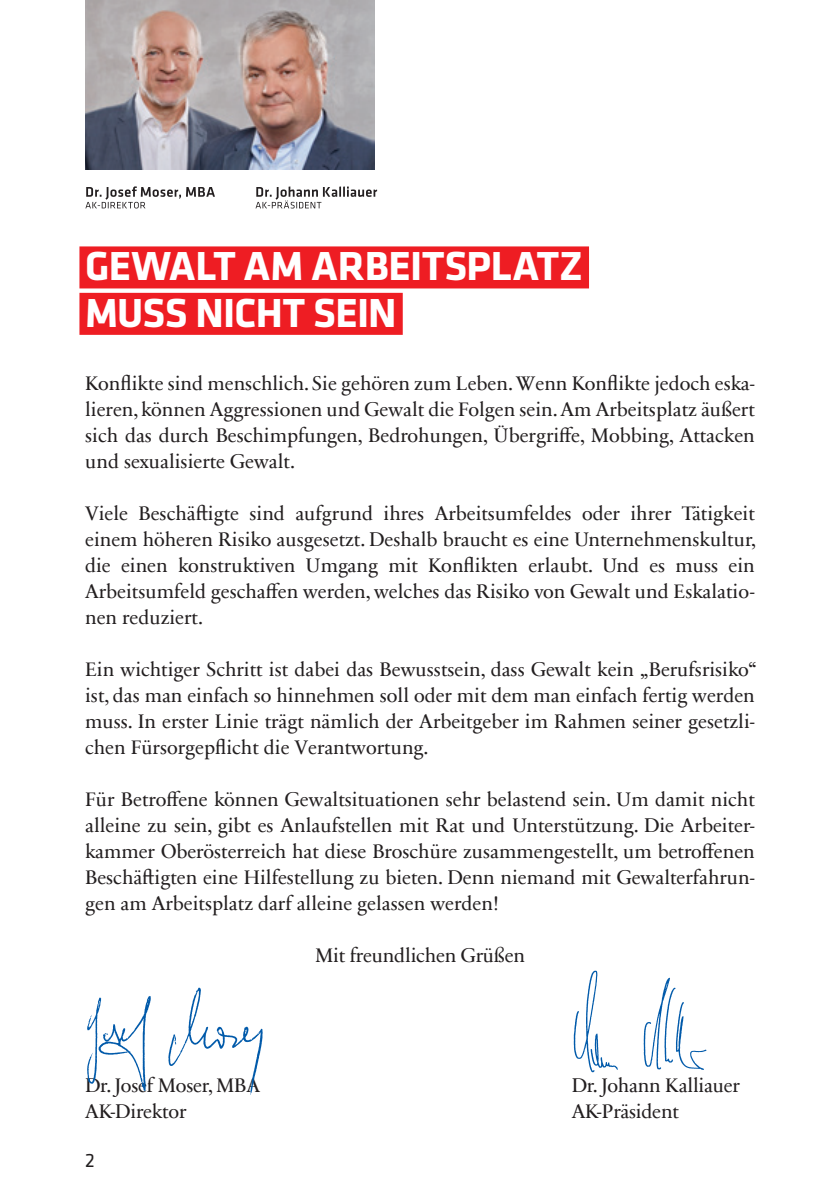
<style>
.page{position:relative;width:840px;height:1191px;background:#fff}
.page>*{position:absolute;margin:0;border:0;box-sizing:border-box;transform-origin:0 0}
.t1{font:700 42px/46.4px "Klavika Basic";letter-spacing:-.015em;color:#fff}
.t2{font:20px/26px "Sabon Next Com";color:#231f20;text-align:justify}
.t3{font:20px "Klavika Basic";color:#231f20}
</style>
<div class="page">
<div style="left:79px;top:246px;width:509px;height:42px;background:#ee1d23"></div>
<div style="left:79px;top:293px;width:323px;height:42px;background:#ee1d23"></div>
<img style="left:87px;top:987px;width:176px;height:107px">
<img style="left:573px;top:970px;width:133px;height:102px">
<img style="left:85px;top:0;width:289px;height:170px">
<svg style="left:255px;top:186px;width:122px;height:22px"></svg>
<svg style="left:85px;top:186px;width:130px;height:22px"></svg>
<h1 class="t1" style="left:85px;top:241px;width:499px">GEWALT AM ARBEITSPLATZ<br>MUSS NICHT SEIN</h1>
<p class="t2" style="left:85px;top:369px;width:670px">Konflikte sind menschlich. Sie gehören zum Leben. Wenn Konflikte jedoch eska&shy;lieren, können Aggressionen und Gewalt die Folgen sein. Am Arbeitsplatz äußert sich das durch Beschimpfungen, Bedrohungen, Übergriffe, Mobbing, Attacken und sexualisierte Gewalt.</p>
<p class="t2" style="left:85px;top:499px;width:672px">Viele Beschäftigte sind aufgrund ihres Arbeitsumfeldes oder ihrer Tätigkeit einem höheren Risiko ausgesetzt. Deshalb braucht es eine Unternehmenskultur, die einen konstruktiven Umgang mit Konflikten erlaubt. Und es muss ein Arbeitsumfeld geschaffen werden, welches das Risiko von Gewalt und Eskalatio&shy;nen reduziert.</p>
<p class="t2" style="left:85px;top:655px;width:672px">Ein wichtiger Schritt ist dabei das Bewusstsein, dass Gewalt kein „Berufsrisiko“ ist, das man einfach so hinnehmen soll oder mit dem man einfach fertig werden muss. In erster Linie trägt nämlich der Arbeitgeber im Rahmen seiner gesetzli&shy;chen Fürsorgepflicht die Verantwortung.</p>
<p class="t2" style="left:85px;top:785px;width:670px">Für Betroffene können Gewaltsituationen sehr belastend sein. Um damit nicht alleine zu sein, gibt es Anlaufstellen mit Rat und Unterstützung. Die Arbeiter&shy;kammer Oberösterreich hat diese Broschüre zusammengestellt, um betroffenen Beschäftigten eine Hilfestellung zu bieten. Denn niemand mit Gewalterfahrun&shy;gen am Arbeitsplatz darf alleine gelassen werden!</p>
<p class="t2" style="left:315px;top:941px;width:211px">Mit freundlichen Grüßen</p>
<p class="t2" style="left:85px;top:1071px;width:176px">Dr. Josef Moser, MBA</p>
<p class="t2" style="left:571px;top:1071px;width:170px">Dr. Johann Kalliauer</p>
<p class="t2" style="left:85px;top:1097px;width:103px">AK-Direktor</p>
<p class="t2" style="left:571px;top:1097px;width:109px">AK-Präsident</p>
<p class="t3" style="left:85px;top:1147px;width:11px">2</p>
</div>
